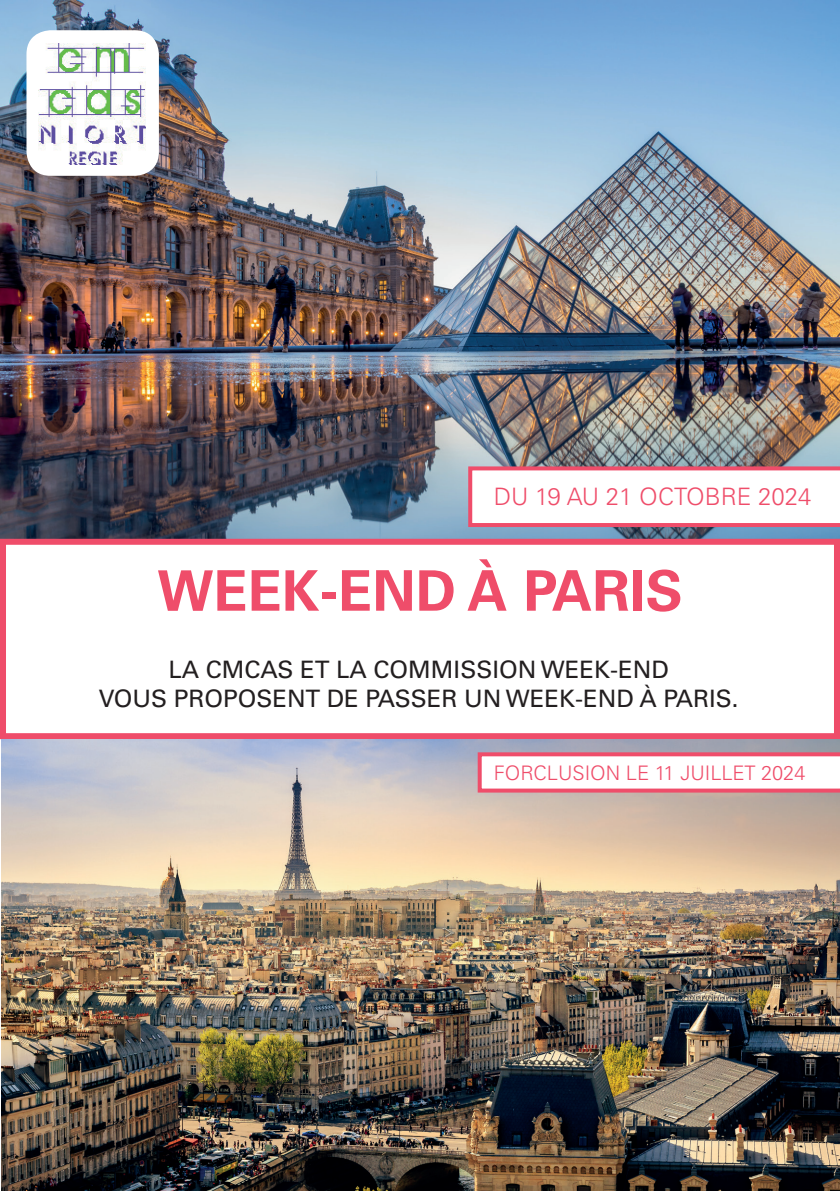
<style>
.page{position:relative;width:840px;height:1191px;background:#fff}
.page>*{position:absolute;margin:0;border:0;box-sizing:border-box;transform-origin:0 0}
.t1{font:700 56px "Univers LT Std";color:#ef4d6a}
.t2{font:24px/28.8px "Univers LT Std";color:#231f20;text-align:center}
.t3{font:300 24px "Univers LT Std";color:#ef4d6a}
.t4{font:300 20px "Univers LT Std";color:#ef4d6a}
</style>
<div class="page">
<img style="left:0;top:0;width:839px;height:539px">
<div style="left:26px;top:30px;width:133px;height:146px;background:#fff;border-radius:24px"></div>
<img style="left:39px;top:43px;width:106px;height:121px">
<div style="left:0;top:539px;width:839px;height:200px;border:6px solid #ef4d6a"></div>
<img style="left:1px;top:739px;width:838px;height:452px">
<svg style="left:468px;top:466px;width:371px;height:61px"></svg>
<svg style="left:477px;top:752px;width:362px;height:40px"></svg>
<p class="t3" style="left:493px;top:482px;width:319px">DU 19 AU 21 OCTOBRE 2024</p>
<h1 class="t1" style="left:157px;top:558px;width:527px">WEEK-END À PARIS</h1>
<p class="t2" style="left:99px;top:655px;width:641px">LA CMCAS ET LA COMMISSION WEEK-END<br>VOUS PROPOSENT DE PASSER UN WEEK-END À PARIS.</p>
<p class="t4" style="left:493px;top:760px;width:313px">FORCLUSION LE 11 JUILLET 2024</p>
</div>
